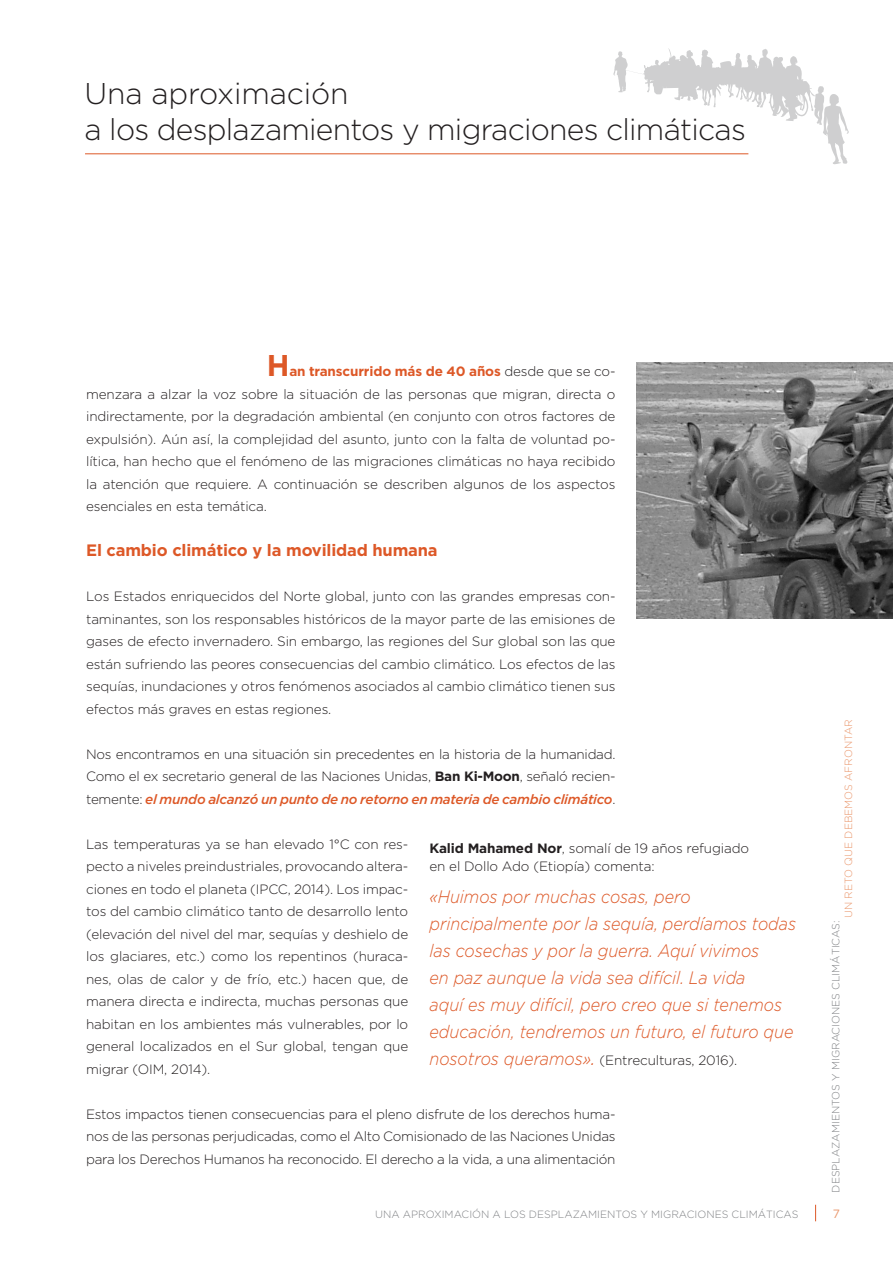
<style>
.page{position:relative;width:893px;height:1263px;background:#fff}
.page>*{position:absolute;margin:0;border:0;box-sizing:border-box;transform-origin:0 0}
.heading_1{font:300 30px/36px "Gotham";letter-spacing:-.025em;color:#231f20}
.t1{font:700 30px "Gotham";color:#dd5827}
.t2{font:italic 300 18px/27px "Gotham";color:#dd5827;scale:.9 1}
.t3{font:700 16.5px "Gotham";letter-spacing:-.01em;color:#dd5827}
.t4{font:300 13.5px/22.5px "Gotham";letter-spacing:-.01em;color:#231f20;text-align:justify}
.t5{font:12px "Gotham";color:#ea976c}
.t6{font:300 10.5px "Gotham";color:#808285}
.t7{font:300 10.5px "Gotham";color:#ea976c}
.s1{font-weight:700;color:#dd5827}
.s2{font-weight:700}
.s3{font-weight:500;font-style:italic;color:#dd5827}
.s4{font-style:italic;font-size:18px;color:#dd5827}
.s5{font-style:italic;font-size:21px;color:#dd5827}
</style>
<div class="page">
<svg style="left:613px;top:48px;width:236px;height:116px"></svg>
<hr style="left:85px;top:153px;width:663px;height:1px;background:#dd5827">
<svg style="left:815px;top:1205px;width:1px;height:16px"></svg>
<img style="left:637px;top:362px;width:256px;height:256px">
<p class="heading_1" style="left:85px;top:75px;width:663px">Una aproximación<br>a los desplazamientos y migraciones climáticas</p>
<p class="t1" style="left:267px;top:348px;width:24px">H</p>
<p class="t4" style="left:86px;top:360px;width:531px;text-indent:203px"><span class="s1">an transcurrido más de 40 años</span> desde que se co&shy;menzara a alzar la voz sobre la situación de las personas que migran, directa o indirectamente, por la degradación ambiental (en conjunto con otros factores de expulsión). Aún así, la complejidad del asunto, junto con la falta de voluntad po&shy;lítica, han hecho que el fenómeno de las migraciones climáticas no haya recibido la atención que requiere. A continuación se describen algunos de los aspectos esenciales en esta temática.</p>
<p class="t3" style="left:86px;top:541px;width:353px">El cambio climático y la movilidad humana</p>
<p class="t4" style="left:86px;top:585px;width:531px">Los Estados enriquecidos del Norte global, junto con las grandes empresas con&shy;taminantes, son los responsables históricos de la mayor parte de las emisiones de gases de efecto invernadero. Sin embargo, las regiones del Sur global son las que están sufriendo las peores consecuencias del cambio climático. Los efectos de las sequías, inundaciones y otros fenómenos asociados al cambio climático tienen sus efectos más graves en estas regiones.</p>
<p class="t4" style="left:86px;top:743px;width:531px">Nos encontramos en una situación sin precedentes en la historia de la humanidad.<br>Como el ex secretario general de las Naciones Unidas, <span class="s2">Ban Ki-Moon</span>, señaló recien&shy;temente: <span class="s3">el mundo alcanzó un punto de no retorno en materia de cambio climático</span>.</p>
<p class="t4" style="left:86px;top:833px;width:324px">Las temperaturas ya se han elevado 1°C con res&shy;pecto a niveles preindustriales, provocando altera&shy;ciones en todo el planeta (IPCC, 2014). Los impac&shy;tos del cambio climático tanto de desarrollo lento (elevación del nivel del mar, sequías y deshielo de los glaciares, etc.) como los repentinos (huraca&shy;nes, olas de calor y de frío, etc.) hacen que, de manera directa e indirecta, muchas personas que habitan en los ambientes más vulnerables, por lo general localizados en el Sur global, tengan que migrar (OIM, 2014).</p>
<p class="t4" style="left:86px;top:1103px;width:531px">Estos impactos tienen consecuencias para el pleno disfrute de los derechos huma&shy;nos de las personas perjudicadas, como el Alto Comisionado de las Naciones Unidas para los Derechos Humanos ha reconocido. El derecho a la vida, a una alimentación</p>
<p class="t4" style="left:429px;top:839px;width:321px;line-height:18px"><span class="s2">Kalid Mahamed Nor</span>, somalí de 19 años refugiado en el Dollo Ado (Etiopía) comenta:</p>
<p class="t2" style="left:429px;top:883px;width:409px">«Huimos por muchas cosas, pero principalmente por la sequía, perdíamos todas las cosechas y por la guerra. Aquí vivimos<br>en paz aunque la vida sea difícil. La vida<br>aquí es muy difícil, pero creo que si tenemos educación, tendremos un futuro, el futuro que</p>
<p class="t4" style="left:429px;top:1048px;width:309px"><span class="s4">nosotros queramos»</span><span class="s5">.</span> (Entreculturas, 2016).</p>
<p class="t7" style="left:843px;top:918px;width:200px;rotate:-90deg">UN RETO QUE DEBEMOS AFRONTAR</p>
<p class="t6" style="left:830px;top:1192px;width:274px;rotate:-90deg">DESPLAZAMIENTOS Y MIGRACIONES CLIMÁTICAS:</p>
<p class="t6" style="left:375px;top:1208px;width:425px">UNA APROXIMACIÓN A LOS DESPLAZAMIENTOS Y MIGRACIONES CLIMÁTICAS</p>
<p class="t5" style="left:833px;top:1207px;width:9px">7</p>
</div>
